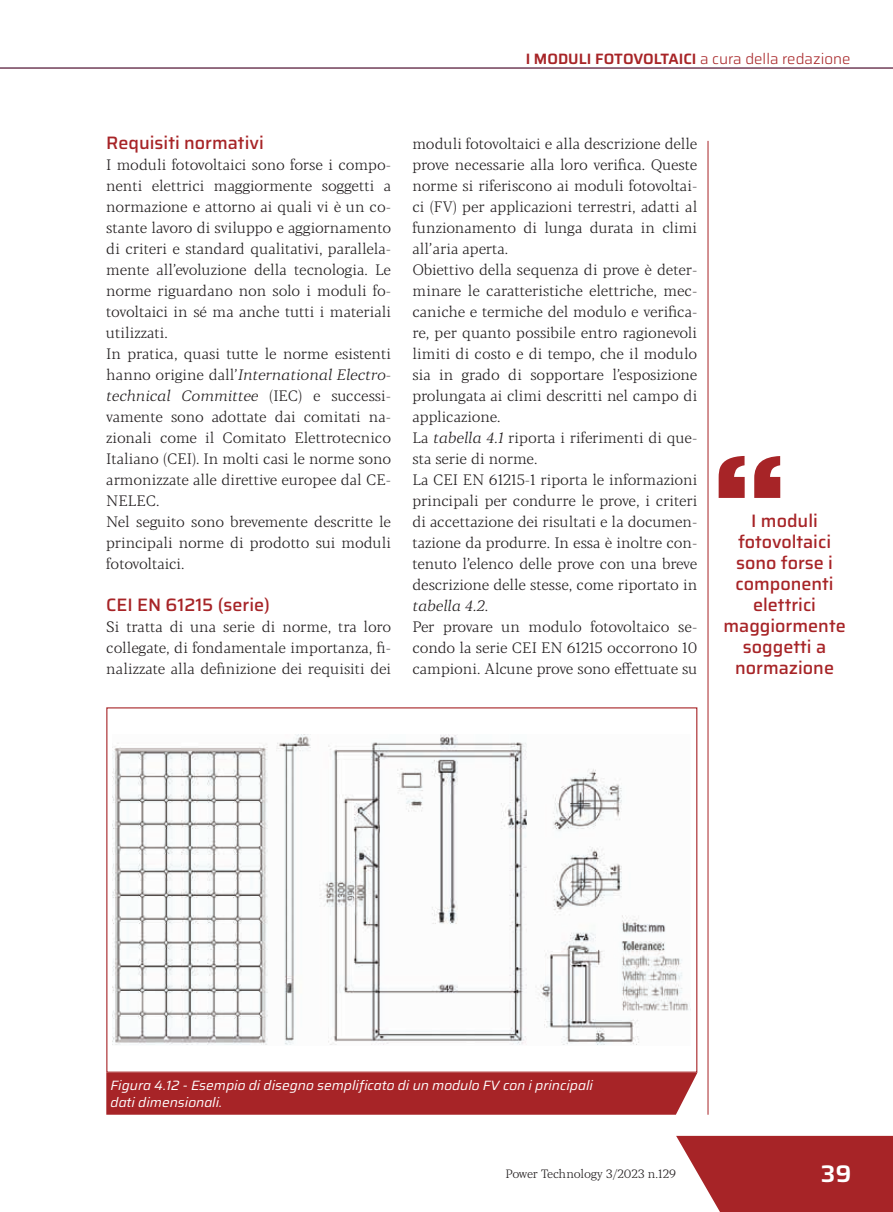
<style>
.page{position:relative;width:893px;height:1212px;background:#fff}
.page>*{position:absolute;margin:0;border:0;box-sizing:border-box;transform-origin:0 0}
.t1{font:600 24px "Saira";color:#fff}
.t2{font:500 18px/21px "Saira";color:#a72427;text-align:center}
.t3{font:300 15px/21px "Blacker Pro Text";color:#231f20}
.t4{font:600 15px "Saira";color:#a72427}
.t5{font:italic 13.5px/16.5px "Saira";color:#fff}
.t6{font:300 12px "Blacker Pro Text";letter-spacing:-.01em;color:#231f20}
.s1{font-weight:300}
.s2{font-style:italic}
</style>
<div class="page">
<svg style="left:676px;top:1136px;width:217px;height:76px;background:#af3a3c"></svg>
<hr style="left:0;top:68px;width:893px;height:1px;background:#a72427">
<hr style="left:708px;top:141px;width:1px;height:974px;background:#a72427">
<div style="left:106px;top:1073px;width:591px;height:42px;background:#a72427"></div>
<img style="left:113px;top:734px;width:578px;height:311px">
<svg style="left:719px;top:456px;width:61px;height:42px"></svg>
<p class="t4" style="left:526px;top:46px;width:326px">I MODULI FOTOVOLTAICI <span class="s1">a cura della redazione</span></p>
<p class="t2" style="left:106px;top:131px;width:159px">Requisiti normativi</p>
<p class="t3" style="left:106px;top:154px;width:286px">I moduli fotovoltaici sono forse i compo&shy;nenti elettrici maggiormente soggetti a normazione e attorno ai quali vi è un co&shy;stante lavoro di sviluppo e aggiornamento di criteri e standard qualitativi, parallela&shy;mente all’evoluzione della tecnologia. Le norme riguardano non solo i moduli fo&shy;tovoltaici in sé ma anche tutti i materiali utilizzati.<br>In pratica, quasi tutte le norme esistenti hanno origine dall’<span class="s2">International Electro&shy;technical Committee</span> (IEC) e successi&shy;vamente sono adottate dai comitati na&shy;zionali come il Comitato Elettrotecnico Italiano (CEI). In molti casi le norme sono armonizzate alle direttive europee dal CE-NELEC.<br>Nel seguito sono brevemente descritte le principali norme di prodotto sui moduli fotovoltaici.</p>
<p class="t2" style="left:106px;top:593px;width:165px">CEI EN 61215 (serie)</p>
<p class="t3" style="left:106px;top:616px;width:286px;text-align:justify">Si tratta di una serie di norme, tra loro collegate, di fondamentale importanza, fi&shy;nalizzate alla definizione dei requisiti dei</p>
<p class="t3" style="left:412px;top:133px;width:286px">moduli fotovoltaici e alla descrizione delle prove necessarie alla loro verifica. Queste norme si riferiscono ai moduli fotovoltai&shy;ci (FV) per applicazioni terrestri, adatti al funzionamento di lunga durata in climi all’aria aperta.<br>Obiettivo della sequenza di prove è deter&shy;minare le caratteristiche elettriche, mec&shy;caniche e termiche del modulo e verifica&shy;re, per quanto possibile entro ragionevoli limiti di costo e di tempo, che il modulo sia in grado di sopportare l’esposizione prolungata ai climi descritti nel campo di applicazione.<br>La <span class="s2">tabella 4.1</span> riporta i riferimenti di que&shy;sta serie di norme.<br>La CEI EN 61215-1 riporta le informazioni principali per condurre le prove, i criteri di accettazione dei risultati e la documen&shy;tazione da produrre. In essa è inoltre con&shy;tenuto l’elenco delle prove con una breve descrizione delle stesse, come riportato in <span class="s2">tabella 4.2</span>.<br>Per provare un modulo fotovoltaico se&shy;condo la serie CEI EN 61215 occorrono 10 campioni. Alcune prove sono effettuate su</p>
<p class="t2" style="left:723px;top:509px;width:124px">I moduli fotovoltaici sono forse i componenti elettrici maggiormente soggetti a normazione</p>
<p class="t5" style="left:111px;top:1077px;width:484px">Figura 4.12 - Esempio di disegno semplificato di un modulo FV con i principali dati dimensionali.</p>
<p class="t6" style="left:505px;top:1166px;width:172px">Power Technology 3/2023 n.129</p>
<h1 class="t1" style="left:821px;top:1154px;width:32px">39</h1>
</div>
